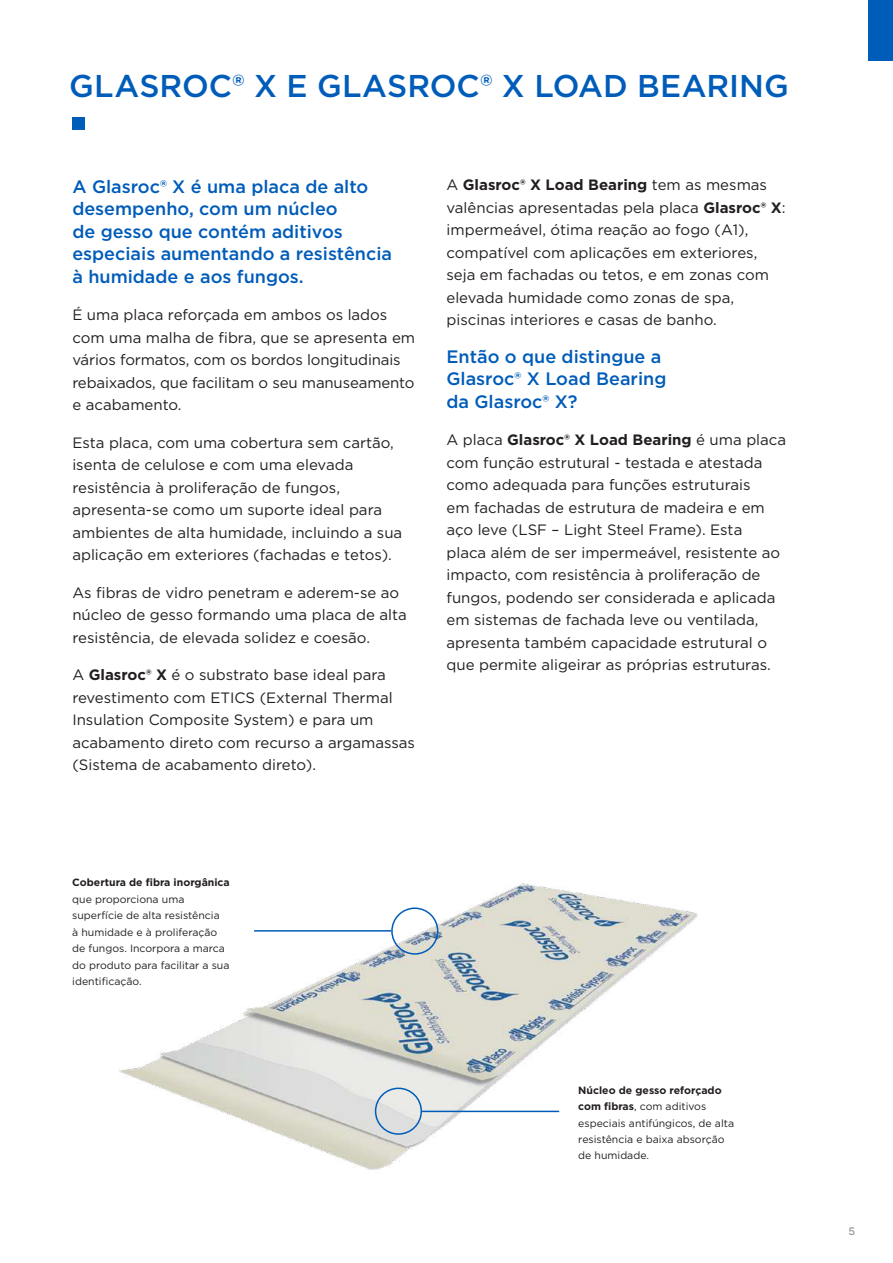
<style>
.page{position:relative;width:893px;height:1263px;background:#fff}
.page>*{position:absolute;margin:0;border:0;box-sizing:border-box;transform-origin:0 0}
.t1{font:500 31.5px "Gotham";color:#005cb9}
.t2{font:500 18px/22.5px "Gotham";color:#005cb9}
.t3{font:15px/22.5px "Gotham";color:#231f20}
.t4{font:12px "Weber";color:#939598;scale:.95 1}
.t5{font:10.5px/16.5px "Gotham";color:#231f20}
.t6{font:700 10.5px "Gotham";color:#231f20}
.s1{font-weight:700}
</style>
<div class="page">
<img style="left:118px;top:883px;width:579px;height:287px">
<div style="left:72px;top:117px;width:13px;height:13px;background:#005cb9"></div>
<div style="left:391px;top:907px;width:47px;height:48px;border:2px solid #005cb9;border-radius:50%"></div>
<hr style="left:254px;top:930px;width:137px;height:1px;background:#005cb9">
<div style="left:375px;top:1087px;width:47px;height:48px;border:2px solid #005cb9;border-radius:50%"></div>
<hr style="left:422px;top:1111px;width:137px;height:1px;background:#005cb9">
<div style="left:868px;top:0;width:25px;height:61px;background:#005cb9"></div>
<h1 class="t1" style="left:69px;top:65px;width:721px">GLASROC® X E GLASROC® X LOAD BEARING</h1>
<p class="t2" style="left:72px;top:175px;width:321px">A Glasroc® X é uma placa de alto desempenho, com um núcleo<br>de gesso que contém aditivos especiais aumentando a resistência à humidade e aos fungos.</p>
<p class="t3" style="left:72px;top:303px;width:344px">É uma placa reforçada em ambos os lados com uma malha de fibra, que se apresenta em vários formatos, com os bordos longitudinais rebaixados, que facilitam o seu manuseamento e acabamento.</p>
<p class="t3" style="left:72px;top:431px;width:331px">Esta placa, com uma cobertura sem cartão, isenta de celulose e com uma elevada resistência à proliferação de fungos, apresenta-se como um suporte ideal para ambientes de alta humidade, incluindo a sua aplicação em exteriores (fachadas e tetos).</p>
<p class="t3" style="left:72px;top:581px;width:336px">As fibras de vidro penetram e aderem-se ao núcleo de gesso formando uma placa de alta resistência, de elevada solidez e coesão.</p>
<p class="t3" style="left:72px;top:663px;width:344px">A <span class="s1">Glasroc® X</span> é o substrato base ideal para revestimento com ETICS (External Thermal Insulation Composite System) e para um acabamento direto com recurso a argamassas (Sistema de acabamento direto).</p>
<p class="t3" style="left:446px;top:173px;width:340px">A <span class="s1">Glasroc® X Load Bearing</span> tem as mesmas valências apresentadas pela placa <span class="s1">Glasroc® X</span>: impermeável, ótima reação ao fogo (A1), compatível com aplicações em exteriores, seja em fachadas ou tetos, e em zonas com elevada humidade como zonas de spa, piscinas interiores e casas de banho.</p>
<p class="t2" style="left:446px;top:345px;width:221px">Então o que distingue a<br>Glasroc® X Load Bearing da Glasroc® X?</p>
<p class="t3" style="left:446px;top:428px;width:341px">A placa <span class="s1">Glasroc® X Load Bearing</span> é uma placa com função estrutural - testada e atestada como adequada para funções estruturais<br>em fachadas de estrutura de madeira e em aço leve (LSF – Light Steel Frame). Esta<br>placa além de ser impermeável, resistente ao impacto, com resistência à proliferação de fungos, podendo ser considerada e aplicada em sistemas de fachada leve ou ventilada, apresenta também capacidade estrutural o que permite aligeirar as próprias estruturas.</p>
<p class="t6" style="left:72px;top:876px;width:159px">Cobertura de fibra inorgânica</p>
<p class="t5" style="left:72px;top:891px;width:159px">que proporciona uma superfície de alta resistência<br>à humidade e à proliferação de fungos. Incorpora a marca do produto para facilitar a sua identificação.</p>
<p class="t5" style="left:578px;top:1081px;width:157px"><span class="s1">Núcleo de gesso reforçado com fibras</span>, com aditivos especiais antifúngicos, de alta resistência e baixa absorção de humidade.</p>
<p class="t4" style="left:848px;top:1224px;width:8px">5</p>
</div>
